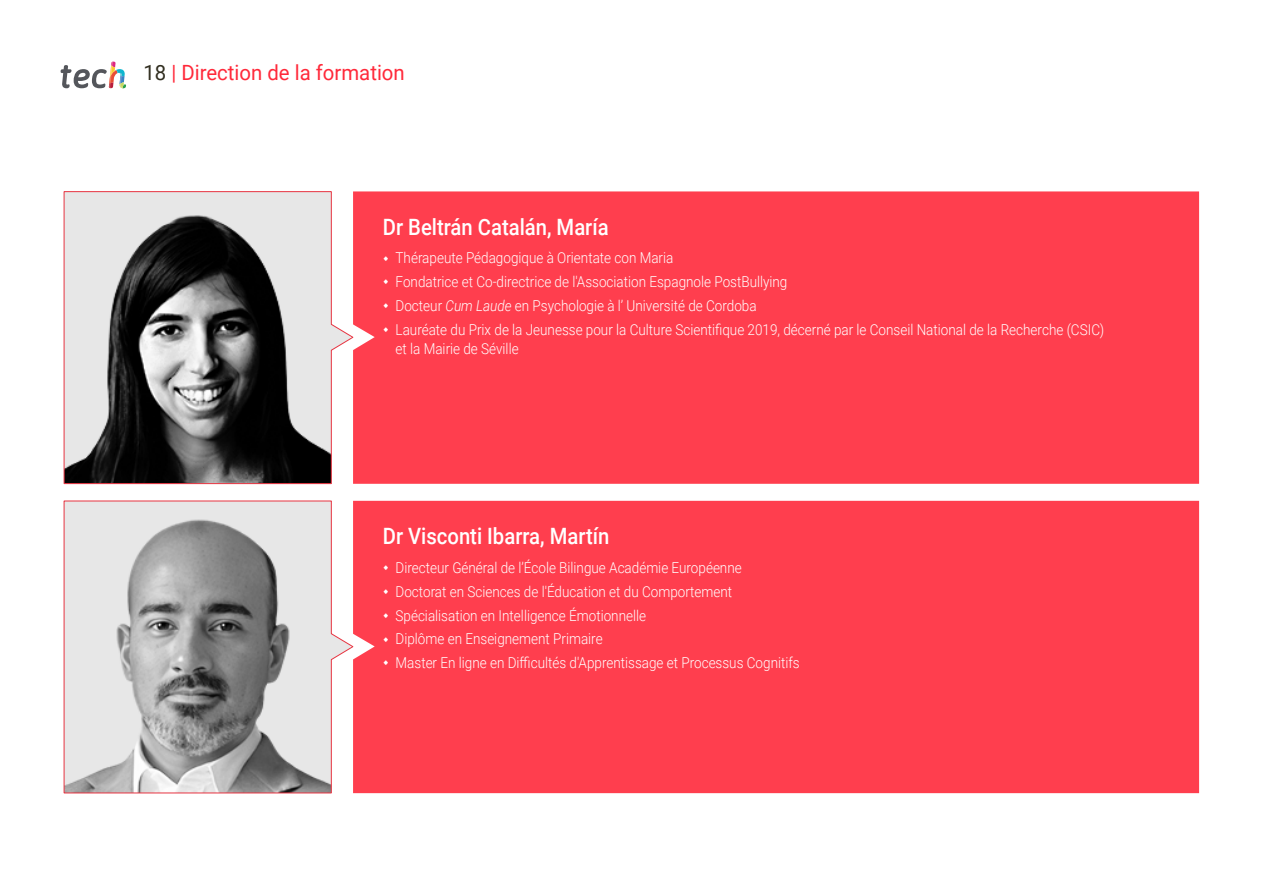
<style>
.page{position:relative;width:1263px;height:893px;background:#fff}
.page>*{position:absolute;margin:0;border:0;box-sizing:border-box;transform-origin:0 0}
.t1{font:500 22.5px "Roboto";color:#fff;scale:.9 1}
.t2{font:21px "Roboto";color:#ff293a}
.t3{font:300 15px/23.7px "Roboto";color:#fff;scale:.9 1}
.s1{color:#312e20}
.s2{font-style:italic}
</style>
<div class="page">
<div style="left:354px;top:191px;width:845px;height:293px;background:#ff3e4e"></div>
<div style="left:354px;top:501px;width:845px;height:292px;background:#ff3e4e"></div>
<svg style="left:64px;top:191px;width:290px;height:293px;background:#8b8888"></svg>
<svg style="left:64px;top:501px;width:290px;height:292px;background:#bfbcbd"></svg>
<svg style="left:61px;top:62px;width:65px;height:27px"></svg>
<svg style="left:384px;top:256px;width:4px;height:5px"></svg>
<svg style="left:384px;top:279px;width:4px;height:5px"></svg>
<svg style="left:384px;top:303px;width:4px;height:5px"></svg>
<svg style="left:384px;top:327px;width:4px;height:5px"></svg>
<svg style="left:384px;top:566px;width:4px;height:5px"></svg>
<svg style="left:384px;top:589px;width:4px;height:5px"></svg>
<svg style="left:384px;top:613px;width:4px;height:5px"></svg>
<svg style="left:384px;top:637px;width:4px;height:5px"></svg>
<svg style="left:384px;top:661px;width:4px;height:5px"></svg>
<h2 class="t2" style="left:144px;top:57px;width:263px"><span class="s1">18</span> | Direction de la formation</h2>
<h1 class="t1" style="left:383px;top:211px;width:252px">Dr Beltrán Catalán, María</h1>
<p class="t3" style="left:396px;top:246px;width:789px">Thérapeute Pédagogique à Orientate con Maria<br>Fondatrice et Co-directrice de l'Association Espagnole PostBullying<br>Docteur <span class="s2">Cum Laude</span> en Psychologie à l’ Université de Cordoba<br>Lauréate du Prix de la Jeunesse pour la Culture Scientifique 2019, décerné par le Conseil National de la Recherche (CSIC)</p>
<p class="t3" style="left:396px;top:336px;width:138px">et la Mairie de Séville</p>
<h1 class="t1" style="left:383px;top:521px;width:253px">Dr Visconti Ibarra, Martín</h1>
<p class="t3" style="left:396px;top:555px;width:451px">Directeur Général de l’École Bilingue Académie Européenne<br>Doctorat en Sciences de l'Éducation et du Comportement Spécialisation en Intelligence Émotionnelle<br>Diplôme en Enseignement Primaire<br>Master En ligne en Difficultés d'Apprentissage et Processus Cognitifs</p>
</div>
